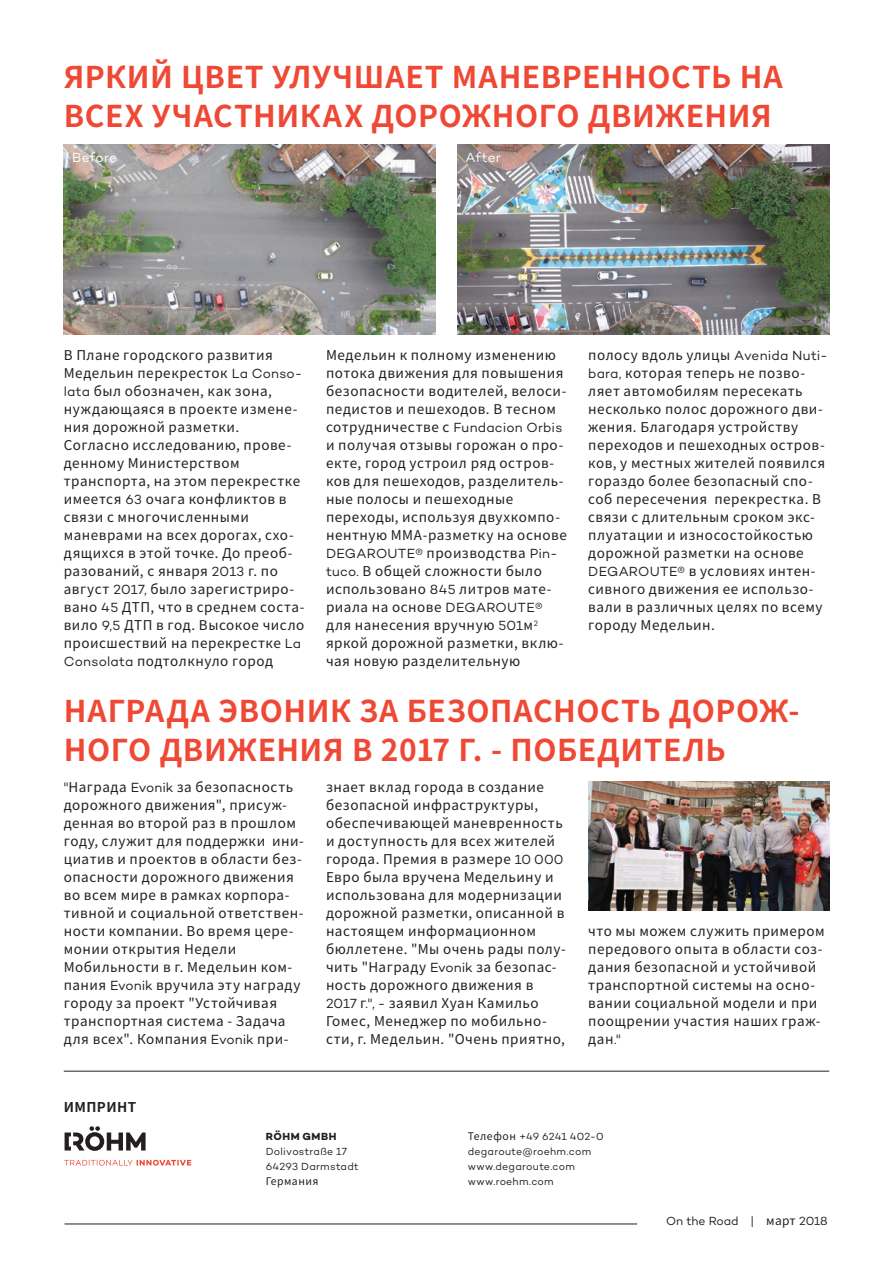
<style>
.page{position:relative;width:893px;height:1263px;background:#fff}
.page>*{position:absolute;margin:0;border:0;box-sizing:border-box;transform-origin:0 0}
.t1{font:700 30px/39px "Noto Sans CJ Kjp";letter-spacing:.02em;color:#ef4835}
.t2{font:13.5px/18px "Noto Sans CJ Kjp";letter-spacing:.035em;color:#231f20}
.t3{font:13.5px "Campton";letter-spacing:.015em;color:#231f20}
.t4{font:13.5px "Campton";letter-spacing:.015em;color:#fff}
.t5{font:700 13.5px "Noto Sans CJ Kjp";letter-spacing:.035em;color:#231f20}
.t6{font:12px "Campton";letter-spacing:-.005em;color:#231f20}
.t7{font:10.5px/15px "Campton";letter-spacing:.025em;color:#231f20}
.t8{font:700 10.5px "Campton";letter-spacing:.055em;color:#231f20}
.t9{font:10.5px "Noto Sans CJ Kjp";letter-spacing:.045em;color:#231f20}
.s1{font-family:"Campton"}
.s2{font-family:"Noto Sans CJ Kjp"}
</style>
<div class="page">
<hr style="left:64px;top:1071px;width:765px;height:1px;background:#231f20">
<svg style="left:65px;top:1126px;width:81px;height:25px"></svg>
<svg style="left:64px;top:1160px;width:127px;height:5px"></svg>
<hr style="left:65px;top:1223px;width:572px;height:1px;background:#231f20">
<img style="left:457px;top:144px;width:372px;height:190px">
<img style="left:64px;top:144px;width:372px;height:190px">
<img style="left:588px;top:781px;width:241px;height:130px">
<h1 class="t1" style="left:64px;top:58px;width:720px">ЯРКИЙ ЦВЕТ УЛУЧШАЕТ МАНЕВРЕННОСТЬ НА<br>ВСЕХ УЧАСТНИКАХ ДОРОЖНОГО ДВИЖЕНИЯ</h1>
<p class="t4" style="left:72px;top:149px;width:46px">Before</p>
<p class="t4" style="left:466px;top:149px;width:37px">After</p>
<p class="t2" style="left:64px;top:346px;width:242px">В Плане городского развития<br>Медельин перекресток <span class="s1">La Conso&shy;lata</span> был обозначен, как зона, нуждающаяся в проекте измене&shy;ния дорожной разметки.<br>Согласно исследованию, прове&shy;денному Министерством транспорта, на этом перекрестке имеется <span class="s1">63</span> очага конфликтов в связи с многочисленными маневрами на всех дорогах, схо&shy;дящихся в этой точке. До преоб&shy;разований, с января <span class="s1">2013</span> г. по август <span class="s1">2017,</span> было зарегистриро&shy;вано <span class="s1">45</span> ДТП, что в среднем соста&shy;вило <span class="s1">9,5</span> ДТП в год. Высокое число происшествий на перекрестке <span class="s1">La<br>Consolata</span> подтолкнуло город</p>
<p class="t2" style="left:326px;top:346px;width:242px">Медельин к полному изменению потока движения для повышения безопасности водителей, велоси&shy;педистов и пешеходов. В тесном сотрудничестве с <span class="s1">Fundacion Orbis </span>и получая отзывы горожан о про&shy;екте, город устроил ряд остров&shy;ков для пешеходов, разделитель&shy;ные полосы и пешеходные переходы, используя двухкомпо&shy;нентную ММА-разметку на основе</p>
<p class="t3" style="left:326px;top:545px;width:233px">DEGAROUTE® <span class="s2">производства</span> Pin-</p>
<p class="t2" style="left:326px;top:562px;width:239px"><span class="s1">tuco.</span> В общей сложности было использовано <span class="s1">845</span> литров мате&shy;риала на основе <span class="s1">DEGAROUTE® </span>для нанесения вручную <span class="s1">501</span>м<sup>2 </sup>яркой дорожной разметки, вклю&shy;чая новую разделительную</p>
<p class="t2" style="left:588px;top:346px;width:241px">полосу вдоль улицы <span class="s1">Avenida Nuti&shy;bara,</span> которая теперь не позво&shy;ляет автомобилям пересекать несколько полос дорожного дви&shy;жения. Благодаря устройству переходов и пешеходных остров&shy;ков, у местных жителей появился гораздо более безопасный спо&shy;соб пересечения перекрестка. В связи с длительным сроком экс&shy;плуатации и износостойкостью дорожной разметки на основе<br><span class="s1">DEGAROUTE®</span> в условиях интен&shy;сивного движения ее использо&shy;вали в различных целях по всему городу Медельин.</p>
<h1 class="t1" style="left:64px;top:692px;width:737px">НАГРАДА ЭВОНИК ЗА БЕЗОПАСНОСТЬ ДОРОЖ-<br>НОГО ДВИЖЕНИЯ В 2017 Г. - ПОБЕДИТЕЛЬ</h1>
<p class="t2" style="left:64px;top:778px;width:242px"><span class="s1">"</span>Награда <span class="s1">Evonik</span> за безопасность дорожного движения", присуж&shy;денная во второй раз в прошлом году, служит для поддержки ини&shy;циатив и проектов в области без&shy;опасности дорожного движения во всем мире в рамках корпора&shy;тивной и социальной ответствен&shy;ности компании. Во время цере&shy;монии открытия Недели<br>Мобильности в г. Медельин ком&shy;пания <span class="s1">Evonik</span> вручила эту награду городу за проект "Устойчивая транспортная система - Задача для всех". Компания <span class="s1">Evonik</span> при-</p>
<p class="t2" style="left:326px;top:778px;width:241px">знает вклад города в создание безопасной инфраструктуры, обеспечивающей маневренность и доступность для всех жителей города. Премия в размере <span class="s1">10 000<br></span>Евро была вручена Медельину и использована для модернизации дорожной разметки, описанной в настоящем информационном бюллетене. "Мы очень рады полу&shy;чить "Награду <span class="s1">Evonik</span> за безопас&shy;ность дорожного движения в<br><span class="s1">2017</span> г<span class="s1">.", -</span> заявил Хуан Камильо<br>Гомес, Менеджер по мобильно&shy;сти, г. Медельин. "Очень приятно,</p>
<p class="t2" style="left:588px;top:922px;width:238px">что мы можем служить примером передового опыта в области соз&shy;дания безопасной и устойчивой транспортной системы на осно&shy;вании социальной модели и при поощрении участия наших граж&shy;дан<span class="s1">."</span></p>
<p class="t5" style="left:64px;top:1100px;width:74px">ИМПРИНТ</p>
<p class="t8" style="left:266px;top:1129px;width:72px">RÖHM GMBH</p>
<p class="t7" style="left:266px;top:1143px;width:95px">Dolivostraße 17<br>64293 Darmstadt</p>
<p class="t9" style="left:266px;top:1175px;width:54px">Германия</p>
<p class="t7" style="left:468px;top:1128px;width:138px"><span class="s2">Телефон</span> +49 6241 402-0 degaroute@roehm.com www.degaroute.com www.roehm.com</p>
<p class="t6" style="left:666px;top:1213px;width:163px">On the Road | <span class="s2">март</span> 2018</p>
</div>
